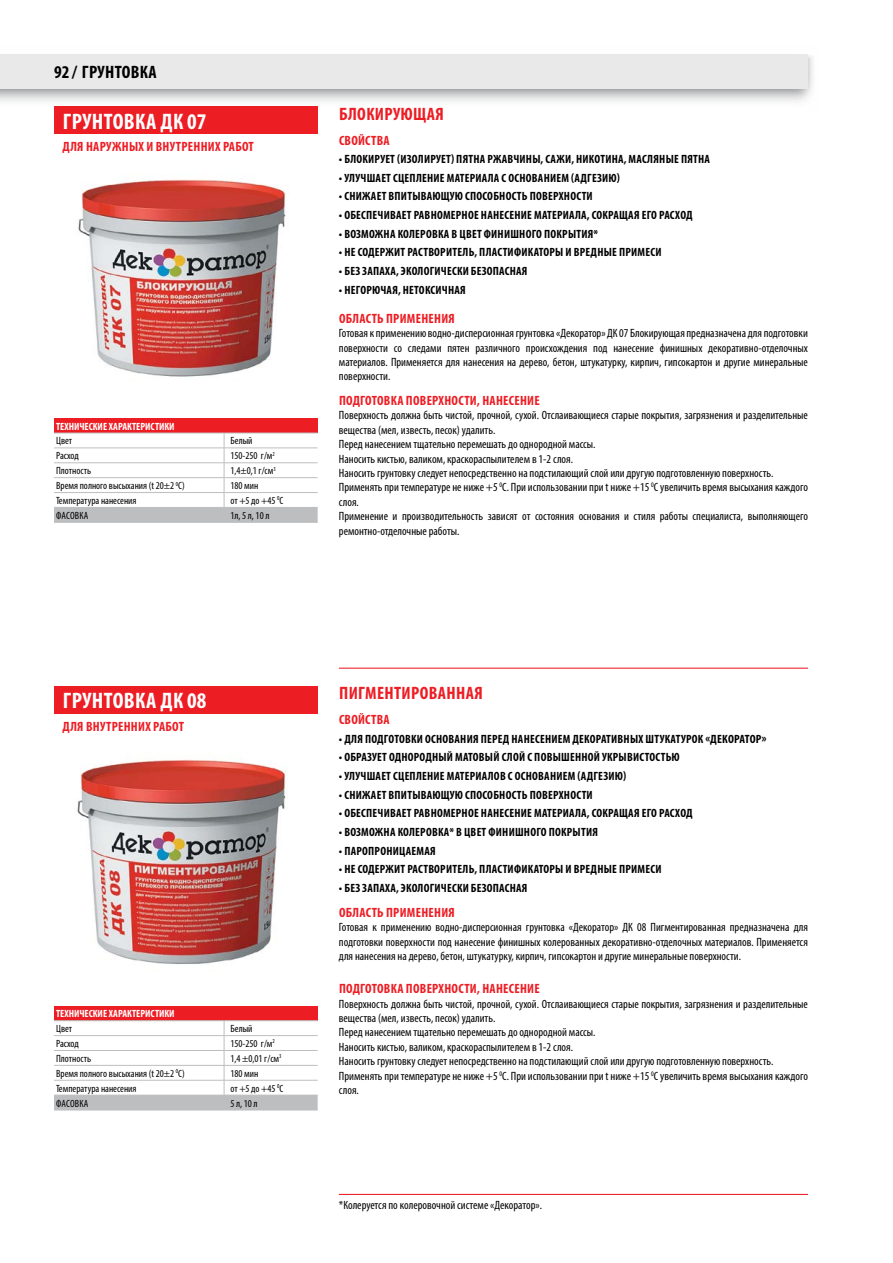
<style>
.page{position:relative;width:893px;height:1263px;background:#fff}
.page>*{position:absolute;margin:0;border:0;box-sizing:border-box;transform-origin:0 0}
.t1{font:700 condensed 22.5px "Myriad Pro";letter-spacing:.02em;color:#fff}
.t2{font:700 condensed 18px "Myriad Pro";letter-spacing:.02em;color:#ed1d24}
.t3{font:700 condensed 18px "Myriad Pro";color:#000}
.t4{font:700 condensed 13.5px "Myriad Pro";letter-spacing:.02em;color:#ed1d24}
.t5{font:condensed 12px/14.4px "Myriad Pro";color:#000;text-align:justify}
.t6{font:700 condensed 12px "Myriad Pro";letter-spacing:.02em;color:#000}
.t7{font:condensed 10.5px "Myriad Pro";color:#000}
.t8{font:700 condensed 10.5px "Myriad Pro";color:#fff}
</style>
<div class="page">
<div style="left:0;top:54px;width:808px;height:34px;background:#e9e9ea"></div>
<div style="left:54px;top:418px;width:264px;height:15px;background:#ed1d24"></div>
<svg style="left:54px;top:433px;width:264px;height:89px"></svg>
<hr style="left:54px;top:522px;width:170px;height:1px;background:#bcbec0">
<hr style="left:224px;top:522px;width:94px;height:1px;background:#bcbec0">
<div style="left:54px;top:1006px;width:264px;height:15px;background:#ed1d24"></div>
<hr style="left:54px;top:1020px;width:170px;height:1px;background:#bcbec0">
<hr style="left:224px;top:1020px;width:94px;height:1px;background:#bcbec0">
<svg style="left:54px;top:1021px;width:264px;height:89px"></svg>
<hr style="left:54px;top:1110px;width:170px;height:1px;background:#bcbec0">
<hr style="left:224px;top:1110px;width:94px;height:1px;background:#bcbec0">
<img style="left:78px;top:179px;width:211px;height:198px">
<img style="left:77px;top:760px;width:209px;height:204px">
<div style="left:54px;top:106px;width:264px;height:28px;background:#ed1d24"></div>
<div style="left:54px;top:686px;width:264px;height:27px;background:#ed1d24"></div>
<hr style="left:339px;top:1194px;width:469px;height:1px;background:#ed1d24">
<hr style="left:339px;top:668px;width:469px;height:1px;background:#ed1d24">
<h2 class="t3" style="left:54px;top:61px;width:38px">92 / грунтовка</h2>
<h1 class="t1" style="left:63px;top:107px;width:145px">Грунтовка дк 07</h1>
<p class="t4" style="left:63px;top:138px;width:193px">для наружных и внутренних работ</p>
<p class="t8" style="left:56px;top:419px;width:6px">ТЕХНИЧЕСКИЕ</p>
<p class="t8" style="left:109px;top:419px;width:6px">ХАРАКТЕРИСТИКИ</p>
<p class="t7" style="left:56px;top:435px;width:18px">Цвет</p>
<p class="t7" style="left:230px;top:435px;width:24px">Белый</p>
<p class="t7" style="left:56px;top:449px;width:24px">Расход</p>
<p class="t7" style="left:230px;top:449px;width:46px">150-250 г/м<sup>2</sup></p>
<p class="t7" style="left:56px;top:464px;width:37px">Плотность</p>
<p class="t7" style="left:230px;top:464px;width:47px">1,4±0,1 г/см<sup>3</sup></p>
<p class="t7" style="left:56px;top:479px;width:130px">Время полного высыхания (t 20±2 <sup>0</sup>С)</p>
<p class="t7" style="left:230px;top:479px;width:29px">180 мин</p>
<p class="t7" style="left:56px;top:494px;width:82px">Температура нанесения</p>
<p class="t7" style="left:230px;top:494px;width:55px">от +5 до +45 <sup>0</sup>С</p>
<p class="t7" style="left:56px;top:509px;width:16px">Фасовк</p>
<p class="t7" style="left:84px;top:509px;width:6px">а</p>
<p class="t7" style="left:230px;top:509px;width:40px">1л, 5 л, 10 л</p>
<h2 class="t2" style="left:339px;top:103px;width:106px">блокирующая</h2>
<p class="t4" style="left:339px;top:132px;width:52px">СВОЙСТВА</p>
<p class="t6" style="left:339px;top:152px;width:373px">• блокирует (изолирует) пятна ржавчины, сажи, никотина, масляные пятна</p>
<p class="t6" style="left:339px;top:170px;width:283px">• Улучшает сцепление материала с основанием (Адгезию)</p>
<p class="t6" style="left:339px;top:189px;width:255px">• Снижает впитывающую способность поверхности</p>
<p class="t6" style="left:339px;top:208px;width:355px">• Обеспечивает равномерное нанесение материала, сокращая его расход</p>
<p class="t6" style="left:339px;top:226px;width:261px">• возможна колеровка в цвет финишного покрытия*</p>
<p class="t6" style="left:339px;top:245px;width:75px">• Не содержит РАСТВ</p>
<p class="t6" style="left:434px;top:245px;width:13px">ОРИТЕЛЬ</p>
<p class="t6" style="left:474px;top:245px;width:12px">, ПЛАСТИ</p>
<p class="t6" style="left:514px;top:245px;width:14px">ФИКАТ</p>
<p class="t6" style="left:543px;top:245px;width:38px">ОРы И ВРЕДНЫЕ</p>
<p class="t6" style="left:619px;top:245px;width:7px">ПРИМЕСИ</p>
<p class="t6" style="left:339px;top:264px;width:190px">• Без запаха, экологически безопасная</p>
<p class="t6" style="left:339px;top:282px;width:35px">• НЕГОРЮЧАЯ</p>
<p class="t6" style="left:398px;top:282px;width:34px">, НЕТОКСИЧНАЯ</p>
<p class="t4" style="left:339px;top:310px;width:14px">ОБЛАСТЬ</p>
<p class="t4" style="left:386px;top:310px;width:8px">ПРИМЕНЕНИЯ</p>
<p class="t5" style="left:339px;top:326px;width:471px">Готовая к применению водно-дисперсионная грунтовка «Декоратор» ДК 07 Блокирующая предназначена для подготовки поверхности со следами пятен различного происхождения под нанесение финишных декоративно-отделочных материалов. Применяется для нанесения на дерево, бетон, штукатурку, кирпич, гипсокартон и другие минеральные поверхности.</p>
<p class="t4" style="left:339px;top:392px;width:151px">Подготовка поверхности, НАНЕСЕНИЕ</p>
<p class="t5" style="left:339px;top:408px;width:471px;text-align:left">Поверхность должна быть чистой, прочной, сухой. Отслаивающиеся старые покрытия, загрязнения и разделительные вещества (мел, известь, песок) удалить.<br>Перед нанесением тщательно перемешать до однородной массы.<br>Наносить кистью, валиком, краскораспылителем в 1-2 слоя.<br>Наносить грунтовку следует непосредственно на подстилающий слой или другую подготовленную поверхность.<br>Применять при температуре не ниже +5 <sup>0</sup>С. При использовании при t ниже +15 <sup>0</sup>С увеличить время высыхания каждого слоя.<br>Применение и производительность зависят от состояния основания и стиля работы специалиста, выполняющего ремонтно-отделочные работы.</p>
<h1 class="t1" style="left:63px;top:687px;width:145px">Грунтовка дк 08</h1>
<p class="t4" style="left:63px;top:718px;width:123px">для внутренних работ</p>
<p class="t8" style="left:56px;top:1007px;width:6px">ТЕХНИЧЕСКИЕ</p>
<p class="t8" style="left:109px;top:1007px;width:6px">ХАРАКТЕРИСТИКИ</p>
<p class="t7" style="left:56px;top:1022px;width:18px">Цвет</p>
<p class="t7" style="left:230px;top:1022px;width:24px">Белый</p>
<p class="t7" style="left:56px;top:1037px;width:24px">Расход</p>
<p class="t7" style="left:230px;top:1037px;width:46px">150-250 г/м<sup>2</sup></p>
<p class="t7" style="left:56px;top:1052px;width:37px">Плотность</p>
<p class="t7" style="left:230px;top:1052px;width:53px">1,4 ±0,01 г/см<sup>3</sup></p>
<p class="t7" style="left:56px;top:1067px;width:130px">Время полного высыхания (t 20±2 <sup>0</sup>С)</p>
<p class="t7" style="left:230px;top:1067px;width:29px">180 мин</p>
<p class="t7" style="left:56px;top:1082px;width:82px">Температура нанесения</p>
<p class="t7" style="left:230px;top:1082px;width:55px">от +5 до +45 <sup>0</sup>С</p>
<p class="t7" style="left:56px;top:1097px;width:16px">Фасовк</p>
<p class="t7" style="left:84px;top:1097px;width:6px">а</p>
<p class="t7" style="left:230px;top:1097px;width:29px">5 л, 10 л</p>
<h2 class="t2" style="left:339px;top:682px;width:145px">пигментированная</h2>
<p class="t4" style="left:339px;top:711px;width:52px">СВОЙСТВА</p>
<p class="t6" style="left:339px;top:731px;width:429px">• для подготовки основания перед нанесением декоративных штукатурок «Декоратор»</p>
<p class="t6" style="left:339px;top:750px;width:342px">• ОБразует однородный матовый слой с повышенной укрывистостью</p>
<p class="t6" style="left:339px;top:769px;width:249px">• Улучшает сцепление материалов с основанием (АДГЕЗИЮ</p>
<p class="t6" style="left:623px;top:769px;width:5px">)</p>
<p class="t6" style="left:339px;top:787px;width:255px">• Снижает впитывающую способность поверхности</p>
<p class="t6" style="left:339px;top:806px;width:355px">• Обеспечивает равномерное нанесение материала, сокращая его расход</p>
<p class="t6" style="left:339px;top:824px;width:261px">• возможна колеровка* в цвет финишного покрытия</p>
<p class="t6" style="left:339px;top:843px;width:98px">• Паропроницаемая</p>
<p class="t6" style="left:339px;top:862px;width:75px">• Не содержит РАСТВ</p>
<p class="t6" style="left:434px;top:862px;width:13px">ОРИТЕЛЬ</p>
<p class="t6" style="left:474px;top:862px;width:12px">, ПЛАСТИ</p>
<p class="t6" style="left:514px;top:862px;width:14px">ФИКАТ</p>
<p class="t6" style="left:543px;top:862px;width:38px">ОРы И ВРЕДНЫЕ</p>
<p class="t6" style="left:619px;top:862px;width:7px">ПРИМЕСИ</p>
<p class="t6" style="left:339px;top:880px;width:190px">• Без запаха, экологически безопасная</p>
<p class="t4" style="left:339px;top:904px;width:14px">ОБЛАСТЬ</p>
<p class="t4" style="left:386px;top:904px;width:8px">ПРИМЕНЕНИЯ</p>
<p class="t5" style="left:339px;top:920px;width:471px">Готовая к применению водно-дисперсионная грунтовка «Декоратор» ДК 08 Пигментированная предназначена для подготовки поверхности под нанесение финишных колерованных декоративно-отделочных материалов. Применяется для нанесения на дерево, бетон, штукатурку, кирпич, гипсокартон и другие минеральные поверхности.</p>
<p class="t4" style="left:339px;top:980px;width:151px">Подготовка поверхности, НАНЕСЕНИЕ</p>
<p class="t5" style="left:339px;top:996px;width:471px;text-align:left">Поверхность должна быть чистой, прочной, сухой. Отслаивающиеся старые покрытия, загрязнения и разделительные вещества (мел, известь, песок) удалить.<br>Перед нанесением тщательно перемешать до однородной массы.<br>Наносить кистью, валиком, краскораспылителем в 1-2 слоя.<br>Наносить грунтовку следует непосредственно на подстилающий слой или другую подготовленную поверхность.<br>Применять при температуре не ниже +5 <sup>0</sup>С. При использовании при t ниже +15 <sup>0</sup>С увеличить время высыхания каждого слоя.</p>
<p class="t5" style="left:339px;top:1198px;width:205px">*Колеруется по колеровочной системе «Декоратор».</p>
</div>
